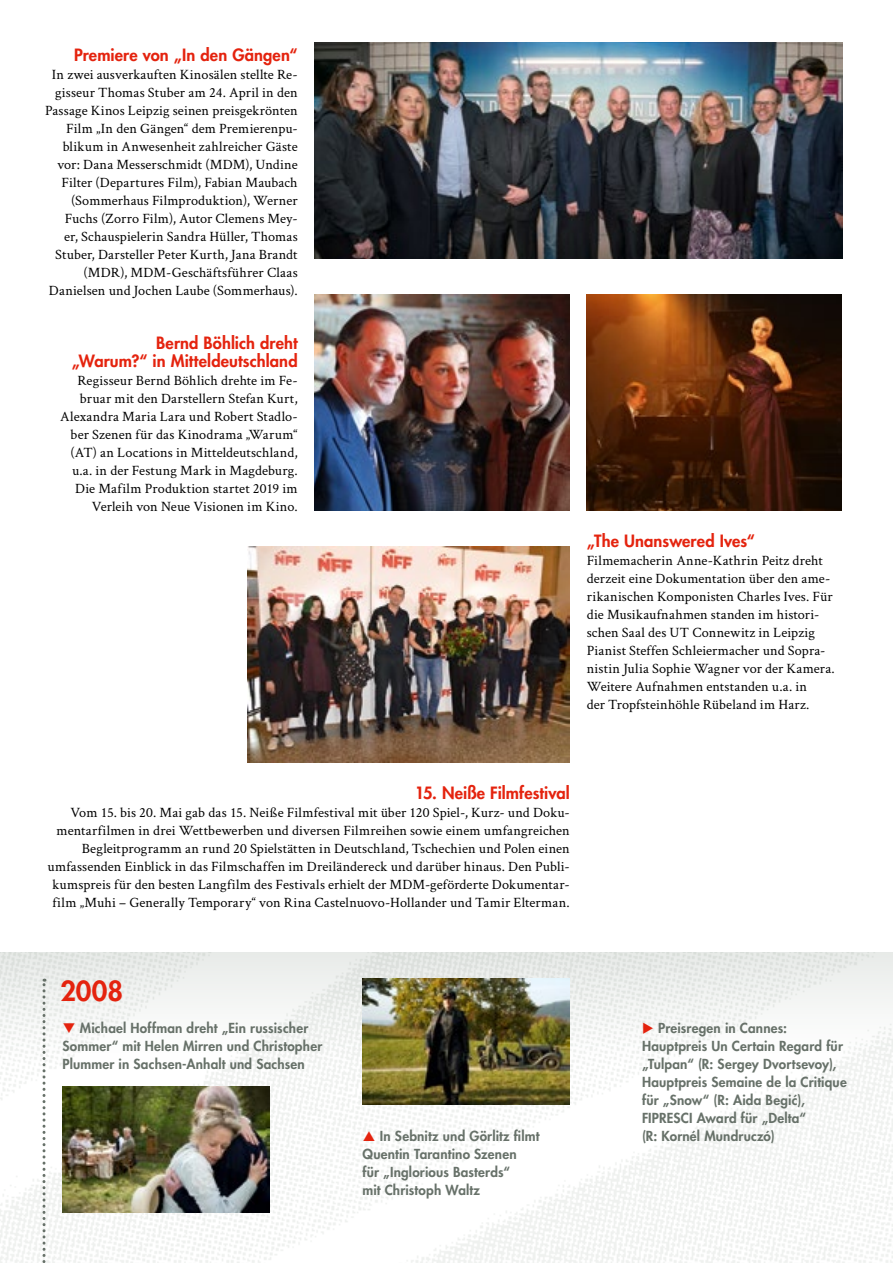
<style>
.page{position:relative;width:893px;height:1263px;background:#fff}
.page>*{position:absolute;margin:0;border:0;box-sizing:border-box;transform-origin:0 0}
.t1{font:800 27px "Futura Std";color:#e4230e}
.t2{font:800 16.5px/18px "Futura Std";letter-spacing:.01em;color:#e4230e;text-align:right}
.t3{font:14.25px/18px "Crimson Text";letter-spacing:.01em;color:#000;text-align:right}
.t4{font:800 13.5px/18px "Futura Std";letter-spacing:.015em;color:#677169}
.s1{color:#e4230e}
</style>
<div class="page">
<img style="left:0;top:952px;width:893px;height:311px">
<svg style="left:43px;top:979px;width:3px;height:284px"></svg>
<img style="left:362px;top:979px;width:207px;height:126px">
<img style="left:63px;top:1087px;width:206px;height:126px">
<img style="left:315px;top:43px;width:527px;height:216px">
<img style="left:248px;top:547px;width:322px;height:216px">
<img style="left:587px;top:295px;width:255px;height:216px">
<img style="left:315px;top:295px;width:255px;height:216px">
<svg style="left:363px;top:1131px;width:12px;height:9px"></svg>
<p class="t2" style="left:74px;top:45px;width:225px">Premiere von „In den Gängen“</p>
<p class="t3" style="left:45px;top:64px;width:254px">In zwei ausverkauften Kinosälen stellte Re&shy;gisseur Thomas Stuber am 24. April in den Passage Kinos Leipzig seinen preisgekrönten Film „In den Gängen“ dem Premierenpu&shy;blikum in Anwesenheit zahlreicher Gäste vor: Dana Messerschmidt (MDM), Undine Filter (Departures Film), Fabian Maubach (Sommerhaus Filmproduktion), Werner Fuchs (Zorro Film), Autor Clemens Mey-<br>er, Schauspielerin Sandra Hüller, Thomas Stuber, Darsteller Peter Kurth, Jana Brandt (MDR), MDM-Geschäftsführer Claas Danielsen und Jochen Laube (Sommerhaus).</p>
<p class="t2" style="left:72px;top:333px;width:227px">Bernd Böhlich dreht<br>„Warum?“ in Mitteldeutschland</p>
<p class="t3" style="left:60px;top:370px;width:239px">Regisseur Bernd Böhlich drehte im Fe&shy;bruar mit den Darstellern Stefan Kurt, Alexandra Maria Lara und Robert Stadlo&shy;ber Szenen für das Kinodrama „Warum“ (AT) an Locations in Mitteldeutschland, u.a. in der Festung Mark in Magdeburg.<br>Die Mafilm Produktion startet 2019 im Verleih von Neue Visionen im Kino.</p>
<p class="t2" style="left:587px;top:531px;width:170px">„The Unanswered Ives“</p>
<p class="t3" style="left:587px;top:550px;width:250px;text-align:left">Filmemacherin Anne-Kathrin Peitz dreht derzeit eine Dokumentation über den ame&shy;rikanischen Komponisten Charles Ives. Für die Musikaufnahmen standen im histori&shy;schen Saal des UT Connewitz in Leipzig Pianist Steffen Schleiermacher und Sopra&shy;nistin Julia Sophie Wagner vor der Kamera.<br>Weitere Aufnahmen entstanden u.a. in<br>der Tropfsteinhöhle Rübeland im Harz.</p>
<p class="t2" style="left:415px;top:783px;width:156px">15. Neiße Filmfestival</p>
<p class="t3" style="left:48px;top:802px;width:524px">Vom 15. bis 20. Mai gab das 15. Neiße Filmfestival mit über 120 Spiel-, Kurz- und Doku&shy;mentarfilmen in drei Wettbewerben und diversen Filmreihen sowie einem umfangreichen Begleitprogramm an rund 20 Spielstätten in Deutschland, Tschechien und Polen einen umfassenden Einblick in das Filmschaffen im Dreiländereck und darüber hinaus. Den Publi&shy;kumspreis für den besten Langfilm des Festivals erhielt der MDM-geförderte Dokumentar&shy;film „Muhi – Generally Temporary“ von Rina Castelnuovo-Hollander und Tamir Elterman.</p>
<h1 class="t1" style="left:60px;top:974px;width:64px">2008</h1>
<p class="t4" style="left:63px;top:1019px;width:261px"><span class="s1">❑</span> Michael Hoffman dreht „Ein russischer<br>Sommer“ mit Helen Mirren und Christopher<br>Plummer in Sachsen-Anhalt und Sachsen</p>
<p class="t4" style="left:362px;top:1126px;width:178px;text-indent:17px">In Sebnitz und Görlitz filmt<br>Quentin Tarantino Szenen<br>für „Inglorious Basterds“<br>mit Christoph Waltz</p>
<p class="t4" style="left:642px;top:1019px;width:206px"><span class="s1">◆</span> Preisregen in Cannes:<br>Hauptpreis Un Certain Regard für „Tulpan“ (R: Sergey Dvortsevoy),<br>Hauptpreis Semaine de la Critique für „Snow“ (R: Aida Begi´c),<br>FIPRESCI Award für „Delta“<br>(R: Kornél Mundruczó)</p>
</div>
